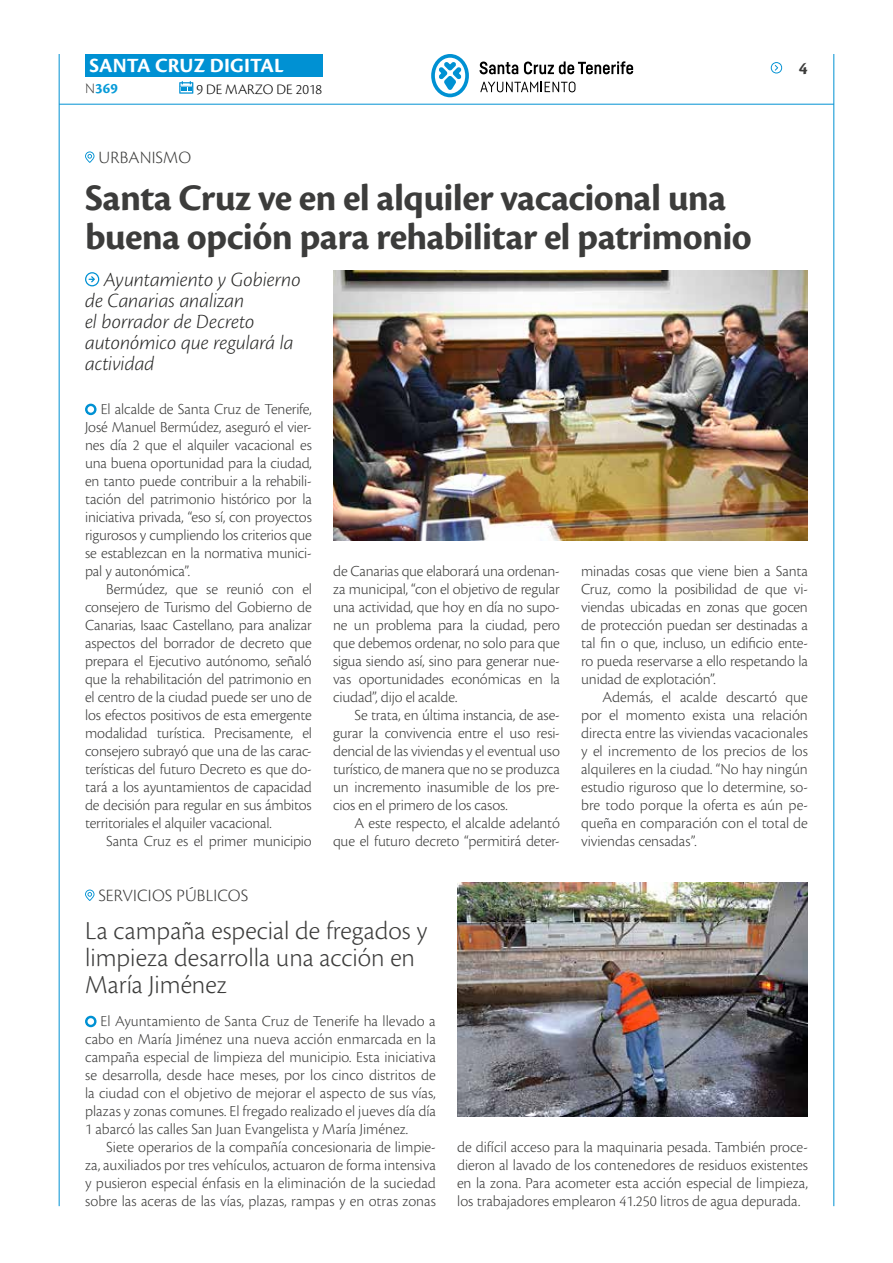
<style>
.page{position:relative;width:893px;height:1263px;background:#fff}
.page>*{position:absolute;margin:0;border:0;box-sizing:border-box;transform-origin:0 0}
.t1{font:700 39px/39px "Cronos Pro";letter-spacing:-.015em;color:#3c3c3b}
.t2{font:300 27px/27px "Cronos Pro";color:#3c3c3b}
.t3{font:italic 300 21px/21px "Cronos Pro";letter-spacing:-.005em;color:#282827}
.t4{font:700 21px "Cronos Pro";letter-spacing:.005em;color:#fff}
.t5{font:300 18px "Cronos Pro";letter-spacing:.01em;color:#3c3c3b}
.t6{font:700 18px "Cronos Pro";color:#3c3c3b}
.t7{font:300 15.9px/18px "Cronos Pro";letter-spacing:-.01em;color:#3c3c3b;text-align:justify}
.t8{font:300 15px "Cronos Pro";color:#000}
.t9{font:700 15px "Cronos Pro";color:#079bd8}
.s1{font-weight:300;color:#3c3c3b}
</style>
<div class="page">
<hr style="left:59px;top:104px;width:775px;height:1px;background:#0091d3">
<div style="left:85px;top:54px;width:238px;height:23px;background:#0091d3"></div>
<svg style="left:179px;top:81px;width:14px;height:13px"></svg>
<hr style="left:59px;top:54px;width:1px;height:1152px;background:#0091d3">
<hr style="left:833px;top:54px;width:1px;height:1152px;background:#0091d3">
<svg style="left:771px;top:62px;width:12px;height:11px"></svg>
<svg style="left:431px;top:54px;width:38px;height:43px"></svg>
<svg style="left:480px;top:62px;width:38px;height:12px"></svg>
<svg style="left:524px;top:61px;width:109px;height:13px"></svg>
<svg style="left:480px;top:82px;width:95px;height:10px"></svg>
<svg style="left:85px;top:403px;width:12px;height:13px"></svg>
<img style="left:333px;top:270px;width:475px;height:270px">
<svg style="left:85px;top:1015px;width:12px;height:13px"></svg>
<svg style="left:85px;top:272px;width:14px;height:14px"></svg>
<svg style="left:85px;top:151px;width:9px;height:12px"></svg>
<svg style="left:85px;top:889px;width:9px;height:12px"></svg>
<img style="left:457px;top:882px;width:351px;height:234px">
<h3 class="t4" style="left:89px;top:53px;width:196px">SANTA CRUZ DIGITAL</h3>
<p class="t9" style="left:85px;top:80px;width:34px"><span class="s1">N</span>369</p>
<p class="t8" style="left:196px;top:80px;width:127px">9 DE MARZO DE 2018</p>
<p class="t5" style="left:98px;top:147px;width:94px">URBANISMO</p>
<h1 class="t1" style="left:85px;top:179px;width:668px">Santa Cruz ve en el alquiler vacacional una buena opción para rehabilitar el patrimonio</h1>
<h3 class="t3" style="left:85px;top:269px;width:217px;text-indent:19px">Ayuntamiento y Gobierno de Canarias analizan<br>el borrador de Decreto autonómico que regulará la actividad</h3>
<p class="t6" style="left:799px;top:58px;width:10px">4</p>
<p class="t7" style="left:85px;top:400px;width:228px;text-indent:16px">El alcalde de Santa Cruz de Tenerife, José Manuel Bermúdez, aseguró el vier&shy;nes día 2 que el alquiler vacacional es una buena oportunidad para la ciudad, en tanto puede contribuir a la rehabili&shy;tación del patrimonio histórico por la iniciativa privada, “eso sí, con proyectos rigurosos y cumpliendo los criterios que se establezcan en la normativa munici&shy;pal y autonómica”.</p>
<p class="t7" style="left:85px;top:580px;width:228px;text-indent:21px">Bermúdez, que se reunió con el consejero de Turismo del Gobierno de Canarias, Isaac Castellano, para analizar aspectos del borrador de decreto que prepara el Ejecutivo autónomo, señaló que la rehabilitación del patrimonio en el centro de la ciudad puede ser uno de los efectos positivos de esta emergente modalidad turística. Precisamente, el consejero subrayó que una de las carac&shy;terísticas del futuro Decreto es que do&shy;tará a los ayuntamientos de capacidad de decisión para regular en sus ámbitos territoriales el alquiler vacacional.</p>
<p class="t7" style="left:106px;top:832px;width:207px">Santa Cruz es el primer municipio</p>
<p class="t5" style="left:98px;top:885px;width:151px">SERVICIOS PÚBLICOS</p>
<p class="t7" style="left:333px;top:562px;width:228px">de Canarias que elaborará una ordenan&shy;za municipal, “con el objetivo de regular una actividad, que hoy en día no supo&shy;ne un problema para la ciudad, pero que debemos ordenar, no solo para que sigua siendo así, sino para generar nue&shy;vas oportunidades económicas en la ciudad”, dijo el acalde.</p>
<p class="t7" style="left:333px;top:706px;width:228px;text-indent:21px">Se trata, en última instancia, de ase&shy;gurar la convivencia entre el uso resi&shy;dencial de las viviendas y el eventual uso turístico, de manera que no se produzca un incremento inasumible de los pre&shy;cios en el primero de los casos.</p>
<p class="t7" style="left:333px;top:814px;width:228px;text-align:right">A este respecto, el alcalde adelantó que el futuro decreto “permitirá deter-</p>
<h2 class="t2" style="left:85px;top:917px;width:344px">La campaña especial de fregados y limpieza desarrolla una acción en<br>María Jiménez</h2>
<p class="t7" style="left:581px;top:562px;width:228px">minadas cosas que viene bien a Santa Cruz, como la posibilidad de que vi&shy;viendas ubicadas en zonas que gocen de protección puedan ser destinadas a tal fin o que, incluso, un edificio ente&shy;ro pueda reservarse a ello respetando la unidad de explotación”.</p>
<p class="t7" style="left:581px;top:688px;width:228px;text-indent:21px">Además, el acalde descartó que por el momento exista una relación directa entre las viviendas vacacionales y el incremento de los precios de los alquileres en la ciudad. “No hay ningún estudio riguroso que lo determine, so&shy;bre todo porque la oferta es aún pe&shy;queña en comparación con el total de viviendas censadas”.</p>
<p class="t7" style="left:85px;top:1012px;width:352px;text-indent:16px">El Ayuntamiento de Santa Cruz de Tenerife ha llevado a cabo en María Jiménez una nueva acción enmarcada en la campaña especial de limpieza del municipio. Esta iniciativa se desarrolla, desde hace meses, por los cinco distritos de la ciudad con el objetivo de mejorar el aspecto de sus vías, plazas y zonas comunes. El fregado realizado el jueves día día 1 abarcó las calles San Juan Evangelista y María Jiménez.</p>
<p class="t7" style="left:85px;top:1138px;width:352px;text-indent:21px">Siete operarios de la compañía concesionaria de limpie&shy;za, auxiliados por tres vehículos, actuaron de forma intensiva y pusieron especial énfasis en la eliminación de la suciedad sobre las aceras de las vías, plazas, rampas y en otras zonas</p>
<p class="t7" style="left:457px;top:1138px;width:352px">de difícil acceso para la maquinaria pesada. También proce&shy;dieron al lavado de los contenedores de residuos existentes en la zona. Para acometer esta acción especial de limpieza, los trabajadores emplearon 41.250 litros de agua depurada.</p>
</div>
